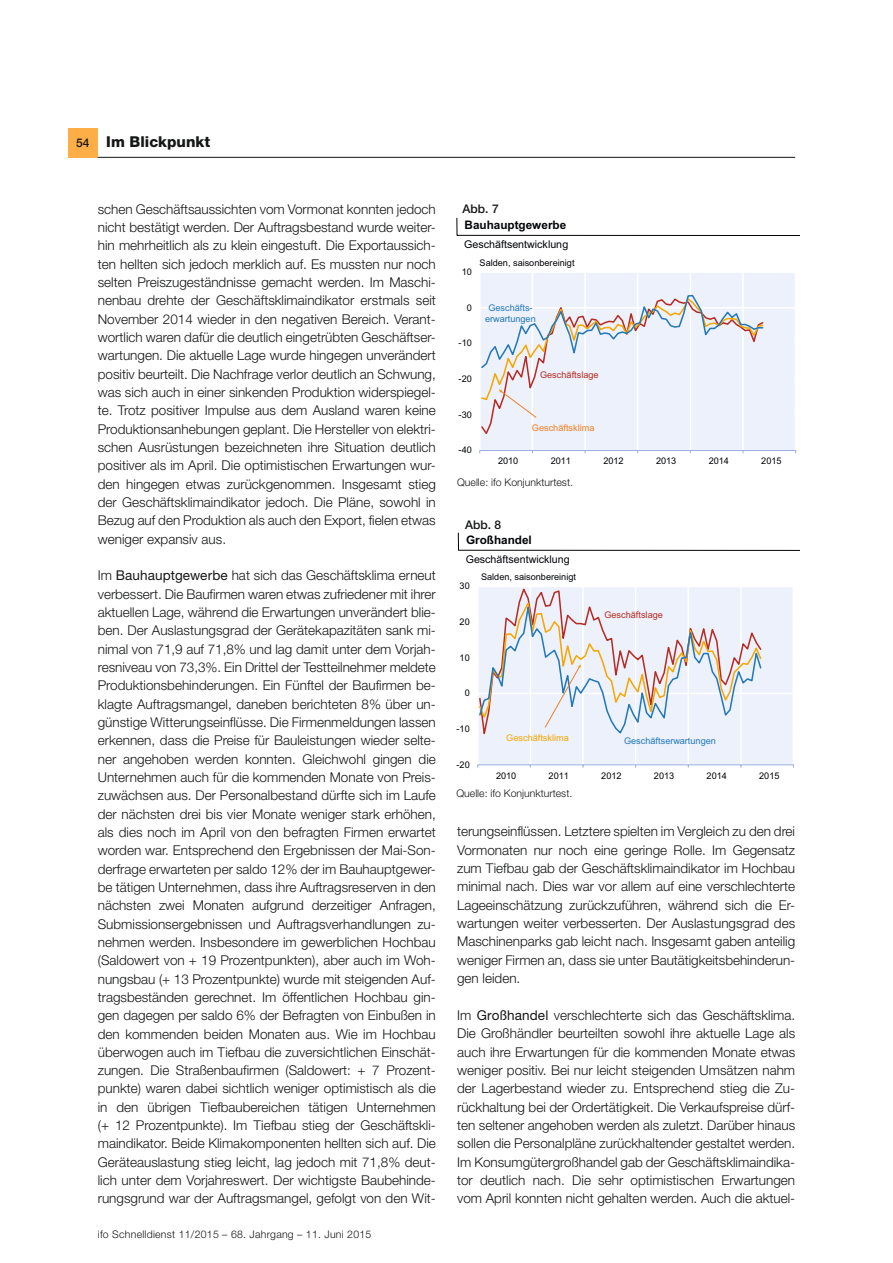
<style>
.page{position:relative;width:893px;height:1263px;background:#fff}
.page>*{position:absolute;margin:0;border:0;box-sizing:border-box;transform-origin:0 0}
.t1{font:800 15px "Helvetica Neue LT Std";color:#151616}
.Fliesstext{font:300 13.5px/18.3px "Helvetica Neue LT Std";color:#151616;text-align:justify}
.fett_8pt{font:500 12px "Helvetica Neue LT Std";color:#151616}
.t2{font:700 11.7px "Arial";color:#020408}
.t3{font:10.65px "Arial";color:#020408}
.Literatur{font:300 10.5px "Helvetica Neue LT Std";color:#151616}
.Literatur-2{font:300 10.5px "Helvetica Neue LT Std";letter-spacing:.025em;color:#151616}
.t4{font:9.15px "Arial";color:#020408}
.t5{font:9.15px/10.5px "Arial";color:#2178ba;text-align:center}
.t6{font:9.15px "Arial";color:#b72b22}
.t7{font:9.15px "Arial";color:#f18022}
.t8{font:9.15px "Arial";color:#f8a600}
.s1{font-weight:500;font-size:12px}
.s2{font-weight:400}
</style>
<div class="page">
<div style="left:68px;top:128px;width:30px;height:30px;background:#feae47"></div>
<hr style="left:98px;top:157px;width:697px;height:1px;background:#151616">
<div style="left:480px;top:273px;width:315px;height:179px;background:#edf1fc"></div>
<hr style="left:480px;top:307px;width:316px;height:2px;background:#fff">
<hr style="left:480px;top:450px;width:316px;height:1px;background:#97addf">
<svg style="left:480px;top:294px;width:285px;height:142px;background:#e8e9f1"></svg>
<svg style="left:457px;top:218px;width:1px;height:17px"></svg>
<hr style="left:457px;top:235px;width:342px;height:1px;background:#020408">
<div style="left:478px;top:587px;width:315px;height:179px;background:#edf1fc"></div>
<hr style="left:478px;top:693px;width:316px;height:1px;background:#fff">
<hr style="left:478px;top:764px;width:315px;height:1px;background:#97addf">
<svg style="left:478px;top:587px;width:285px;height:156px;background:#e5e4eb"></svg>
<svg style="left:458px;top:533px;width:1px;height:17px"></svg>
<hr style="left:458px;top:550px;width:341px;height:1px;background:#020408">
<p class="t1" style="left:76px;top:132px;width:135px"><span class="s1">54</span> Im Blickpunkt</p>
<p class="Fliesstext" style="left:98px;top:200px;width:340px">schen Geschäftsaussichten vom Vormonat konnten jedoch nicht bestätigt werden. Der Auftragsbestand wurde weiter&shy;hin mehrheitlich als zu klein eingestuft. Die Exportaussich&shy;ten hellten sich jedoch merklich auf. Es mussten nur noch selten Preiszugeständnisse gemacht werden. Im Maschi&shy;nenbau drehte der Geschäftsklimaindikator erstmals seit November 2014 wieder in den negativen Bereich. Verant&shy;wortlich waren dafür die deutlich eingetrübten Geschäftser&shy;wartungen. Die aktuelle Lage wurde hingegen unverändert positiv beurteilt. Die Nachfrage verlor deutlich an Schwung, was sich auch in einer sinkenden Produktion widerspiegel&shy;te. Trotz positiver Impulse aus dem Ausland waren keine Produktionsanhebungen geplant. Die Hersteller von elektri&shy;schen Ausrüstungen bezeichneten ihre Situation deutlich positiver als im April. Die optimistischen Erwartungen wur&shy;den hingegen etwas zurückgenommen. Insgesamt stieg der Geschäftsklimaindikator jedoch. Die Pläne, sowohl in Bezug auf den Produktion als auch den Export, fielen etwas weniger expansiv aus.</p>
<p class="Fliesstext" style="left:98px;top:566px;width:340px">Im <span class="s2">Bauhauptgewerbe</span> hat sich das Geschäftsklima erneut verbessert. Die Baufirmen waren etwas zufriedener mit ihrer aktuellen Lage, während die Erwartungen unverändert blie&shy;ben. Der Auslastungsgrad der Gerätekapazitäten sank mi&shy;nimal von 71,9 auf 71,8% und lag damit unter dem Vorjah&shy;resniveau von 73,3%. Ein Drittel der Testteilnehmer meldete Produktionsbehinderungen. Ein Fünftel der Baufirmen be&shy;klagte Auftragsmangel, daneben berichteten 8% über un&shy;günstige Witterungseinflüsse. Die Firmenmeldungen lassen erkennen, dass die Preise für Bauleistungen wieder selte&shy;ner angehoben werden konnten. Gleichwohl gingen die Unternehmen auch für die kommenden Monate von Preis&shy;zuwächsen aus. Der Personalbestand dürfte sich im Laufe der nächsten drei bis vier Monate weniger stark erhöhen, als dies noch im April von den befragten Firmen erwartet worden war. Entsprechend den Ergebnissen der Mai-Son&shy;derfrage erwarteten per saldo 12% der im Bauhauptgewer&shy;be tätigen Unternehmen, dass ihre Auftragsreserven in den nächsten zwei Monaten aufgrund derzeitiger Anfragen, Submissionsergebnissen und Auftragsverhandlungen zu&shy;nehmen werden. Insbesondere im gewerblichen Hochbau (Saldowert von + 19 Prozentpunkten), aber auch im Woh&shy;nungsbau (+ 13 Prozentpunkte) wurde mit steigenden Auf&shy;tragsbeständen gerechnet. Im öffentlichen Hochbau gin&shy;gen dagegen per saldo 6% der Befragten von Einbußen in den kommenden beiden Monaten aus. Wie im Hochbau überwogen auch im Tiefbau die zuversichtlichen Einschät&shy;zungen. Die Straßenbaufirmen (Saldowert: + 7 Prozent&shy;punkte) waren dabei sichtlich weniger optimistisch als die in den übrigen Tiefbaubereichen tätigen Unternehmen (+ 12 Prozentpunkte). Im Tiefbau stieg der Geschäftskli&shy;maindikator. Beide Klimakomponenten hellten sich auf. Die Geräteauslastung stieg leicht, lag jedoch mit 71,8% deut&shy;lich unter dem Vorjahreswert. Der wichtigste Baubehinde&shy;rungsgrund war der Auftragsmangel, gefolgt von den Wit-</p>
<p class="Literatur-2" style="left:98px;top:1228px;width:275px">ifo Schnelldienst 11/2015 – 68. Jahrgang – 11. Juni 2015</p>
<p class="fett_8pt" style="left:463px;top:201px;width:38px">Abb. 7</p>
<p class="t2" style="left:465px;top:217px;width:103px">Bauhauptgewerbe</p>
<p class="t4" style="left:480px;top:256px;width:97px">Salden, saisonbereinigt</p>
<p class="t3" style="left:464px;top:238px;width:106px">Geschäftsentwicklung</p>
<p class="t4" style="left:462px;top:266px;width:12px">10</p>
<p class="t4" style="left:467px;top:301px;width:7px">0</p>
<p class="t4" style="left:459px;top:337px;width:15px">-10</p>
<p class="t4" style="left:459px;top:373px;width:15px">-20</p>
<p class="t4" style="left:459px;top:408px;width:15px">-30</p>
<p class="t4" style="left:459px;top:444px;width:15px">-40</p>
<p class="t5" style="left:485px;top:303px;width:52px">Geschäfts&shy;erwartungen</p>
<p class="t6" style="left:540px;top:369px;width:60px">Geschäftslage</p>
<p class="t7" style="left:532px;top:422px;width:64px">Geschäftsklima</p>
<p class="t4" style="left:498px;top:455px;width:22px">2010</p>
<p class="t4" style="left:551px;top:455px;width:22px">2011</p>
<p class="t4" style="left:603px;top:455px;width:22px">2012</p>
<p class="t4" style="left:656px;top:455px;width:22px">2013</p>
<p class="t4" style="left:709px;top:455px;width:22px">2014</p>
<p class="t4" style="left:761px;top:455px;width:22px">2015</p>
<p class="Literatur" style="left:457px;top:476px;width:117px">Quelle: ifo Konjunkturtest.</p>
<p class="fett_8pt" style="left:465px;top:517px;width:38px">Abb. 8</p>
<p class="t2" style="left:466px;top:532px;width:67px">Großhandel</p>
<p class="t4" style="left:481px;top:571px;width:97px">Salden, saisonbereinigt</p>
<p class="t3" style="left:466px;top:553px;width:106px">Geschäftsentwicklung</p>
<p class="t4" style="left:460px;top:580px;width:12px">30</p>
<p class="t4" style="left:460px;top:616px;width:12px">20</p>
<p class="t4" style="left:460px;top:651px;width:12px">10</p>
<p class="t4" style="left:465px;top:687px;width:7px">0</p>
<p class="t4" style="left:457px;top:723px;width:15px">-10</p>
<p class="t4" style="left:457px;top:758px;width:15px">-20</p>
<p class="t8" style="left:506px;top:731px;width:64px">Geschäftsklima</p>
<p class="t6" style="left:604px;top:608px;width:60px">Geschäftslage</p>
<p class="t5" style="left:624px;top:736px;width:93px">Geschäftserwartungen</p>
<p class="t4" style="left:496px;top:769px;width:22px">2010</p>
<p class="t4" style="left:549px;top:769px;width:22px">2011</p>
<p class="t4" style="left:601px;top:769px;width:22px">2012</p>
<p class="t4" style="left:654px;top:769px;width:22px">2013</p>
<p class="t4" style="left:707px;top:769px;width:22px">2014</p>
<p class="t4" style="left:759px;top:769px;width:22px">2015</p>
<p class="Literatur" style="left:456px;top:787px;width:117px">Quelle: ifo Konjunkturtest.</p>
<p class="Fliesstext" style="left:457px;top:822px;width:340px">terungseinflüssen. Letztere spielten im Vergleich zu den drei Vormonaten nur noch eine geringe Rolle. Im Gegensatz zum Tiefbau gab der Geschäftsklimaindikator im Hochbau minimal nach. Dies war vor allem auf eine verschlechterte Lageeinschätzung zurückzuführen, während sich die Er&shy;wartungen weiter verbesserten. Der Auslastungsgrad des Maschinenparks gab leicht nach. Insgesamt gaben anteilig weniger Firmen an, dass sie unter Bautätigkeitsbehinderun&shy;gen leiden.</p>
<p class="Fliesstext" style="left:457px;top:1006px;width:340px">Im <span class="s2">Großhandel</span> verschlechterte sich das Geschäftsklima.<br>Die Großhändler beurteilten sowohl ihre aktuelle Lage als auch ihre Erwartungen für die kommenden Monate etwas weniger positiv. Bei nur leicht steigenden Umsätzen nahm der Lagerbestand wieder zu. Entsprechend stieg die Zu&shy;rückhaltung bei der Ordertätigkeit. Die Verkaufspreise dürf&shy;ten seltener angehoben werden als zuletzt. Darüber hinaus sollen die Personalpläne zurückhaltender gestaltet werden.<br>Im Konsumgütergroßhandel gab der Geschäftsklimaindika&shy;tor deutlich nach. Die sehr optimistischen Erwartungen vom April konnten nicht gehalten werden. Auch die aktuel-</p>
</div>
